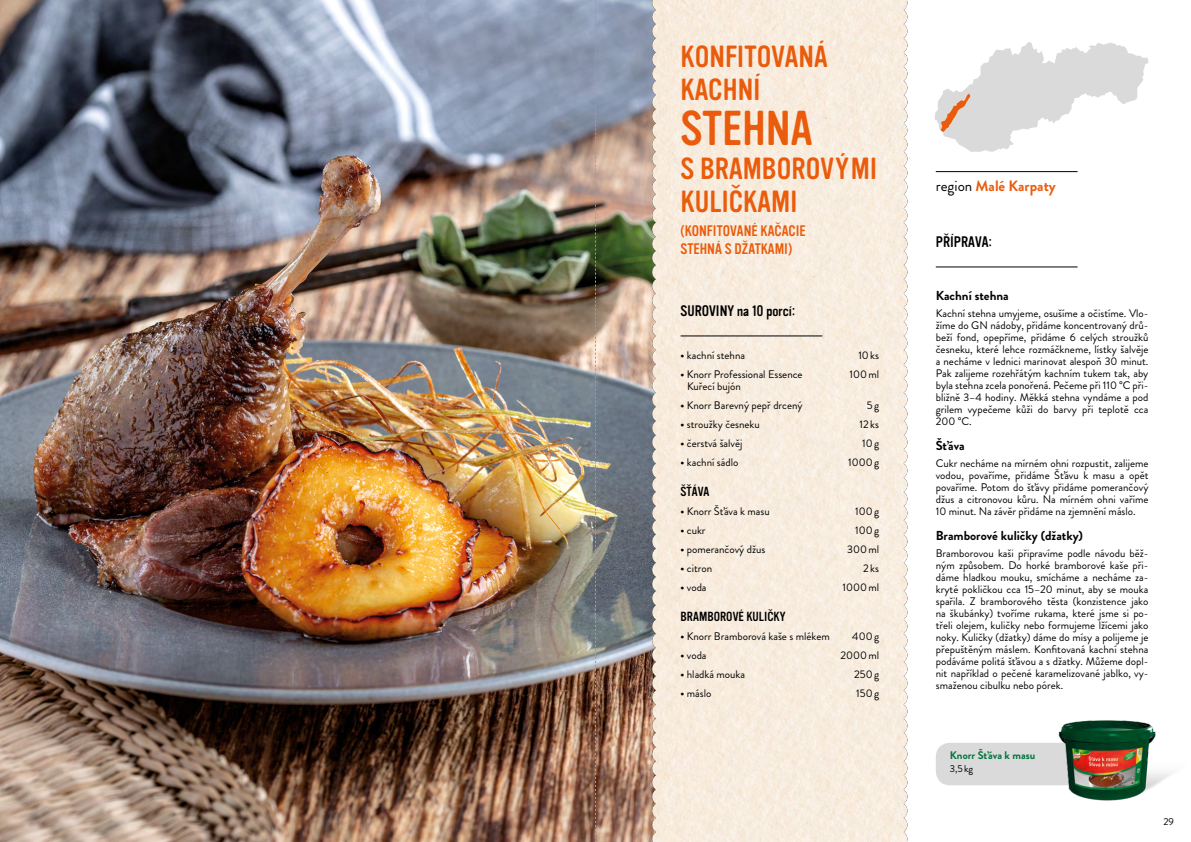
<style>
.page{position:relative;width:1191px;height:842px;background:#fff}
.page>*{position:absolute;margin:0;border:0;box-sizing:border-box;transform-origin:0 0}
.t1{font:48px "Flavour Cyr CEA";color:#ea5b0b}
.t2{font:30px/33.1px "Flavour Cyr CEA";color:#ea5b0b}
.t3{font:15px/18px "Flavour Cyr CEA";color:#ea5b0b}
.t4{font:15px "Flavour Cyr CEA";color:#000}
.t5{font:700 15px "Brandon Grotesque";color:#ea5b0b}
.t6{font:700 13px "Brandon Grotesque";color:#000}
.t7{font:13px "Flavour Cyr CEA";color:#000}
.t8{font:11px/12px "Brandon Grotesque";color:#000;text-align:justify}
.t9{font:700 11px "Brandon Grotesque";color:#00743c}
.t10{font:10px "Brandon Grotesque";color:#000}
.s1{font-family:"Arial"}
.s2{font-weight:400;color:#000}
</style>
<div class="page">
<svg style="left:935px;top:42px;width:213px;height:110px"></svg>
<img style="left:0;top:0;width:652px;height:842px">
<svg style="left:652px;top:0;width:255px;height:842px;background:#f7ebde"></svg>
<img style="left:652px;top:0;width:4px;height:704px">
<hr style="left:680px;top:335px;width:142px;height:1px;background:#000">
<hr style="left:935px;top:266px;width:142px;height:1px;background:#000">
<hr style="left:935px;top:171px;width:142px;height:1px;background:#000">
<div style="left:936px;top:743px;width:112px;height:42px;background:#dadada"></div>
<img style="left:1048px;top:720px;width:125px;height:81px">
<svg style="left:595px;top:0;width:1px;height:842px"></svg>
<h2 class="t2" style="left:680px;top:41px;width:149px">KONFITOVANÁ<br>KACHNÍ</h2>
<h1 class="t1" style="left:680px;top:102px;width:134px">STEHNA</h1>
<h2 class="t2" style="left:680px;top:152px;width:198px">S BRAMBOROVÝM I<br>KULIČKAMI</h2>
<h3 class="t3" style="left:680px;top:222px;width:127px">(KONFITOVANÉ KAČACIE<br>STEHNÁ S DŽATKAMI)</h3>
<h3 class="t4" style="left:680px;top:303px;width:116px">SUROVINY NA 10 PORCÍ:</h3>
<p class="t8" style="left:680px;top:349px;width:66px"><span class="s1">•</span> kachní stehna</p>
<p class="t8" style="left:858px;top:349px;width:22px">10ks</p>
<p class="t8" style="left:680px;top:368px;width:124px"><span class="s1">•</span> Knorr Professional Essence</p>
<p class="t8" style="left:849px;top:368px;width:31px">100ml</p>
<p class="t8" style="left:687px;top:380px;width:55px">Kuřecí bujón</p>
<p class="t8" style="left:680px;top:399px;width:124px"><span class="s1">•</span> Knorr Barevný pepř drcený</p>
<p class="t8" style="left:866px;top:399px;width:14px">5g</p>
<p class="t8" style="left:680px;top:418px;width:81px"><span class="s1">•</span> stroužky česneku</p>
<p class="t8" style="left:859px;top:418px;width:21px">12ks</p>
<p class="t8" style="left:680px;top:437px;width:63px"><span class="s1">•</span> čerstvá šalvěj</p>
<p class="t8" style="left:862px;top:437px;width:18px">10g</p>
<p class="t8" style="left:680px;top:456px;width:59px"><span class="s1">•</span> kachní sádlo</p>
<p class="t8" style="left:848px;top:456px;width:32px">1000g</p>
<p class="t7" style="left:680px;top:484px;width:30px">ŠŤÁVA</p>
<p class="t8" style="left:680px;top:505px;width:91px"><span class="s1">•</span> Knorr Šťáva k masu</p>
<p class="t8" style="left:855px;top:505px;width:25px">100g</p>
<p class="t8" style="left:680px;top:524px;width:27px"><span class="s1">•</span> cukr</p>
<p class="t8" style="left:855px;top:524px;width:25px">100g</p>
<p class="t8" style="left:680px;top:543px;width:86px"><span class="s1">•</span> pomerančový džus</p>
<p class="t8" style="left:847px;top:543px;width:33px">300ml</p>
<p class="t8" style="left:680px;top:562px;width:33px"><span class="s1">•</span> citron</p>
<p class="t8" style="left:863px;top:562px;width:17px">2ks</p>
<p class="t8" style="left:680px;top:581px;width:28px"><span class="s1">•</span> voda</p>
<p class="t8" style="left:842px;top:581px;width:38px">1000ml</p>
<p class="t7" style="left:680px;top:610px;width:106px">BRAMBOROVÉ KULIČKY</p>
<p class="t8" style="left:680px;top:631px;width:151px"><span class="s1">•</span> Knorr Bramborová kaše s mlékem</p>
<p class="t8" style="left:852px;top:631px;width:28px">400g</p>
<p class="t8" style="left:680px;top:650px;width:28px"><span class="s1">•</span> voda</p>
<p class="t8" style="left:840px;top:650px;width:40px">2000ml</p>
<p class="t8" style="left:680px;top:669px;width:66px"><span class="s1">•</span> hladká mouka</p>
<p class="t8" style="left:854px;top:669px;width:26px">250g</p>
<p class="t8" style="left:680px;top:688px;width:32px"><span class="s1">•</span> máslo</p>
<p class="t8" style="left:856px;top:688px;width:24px">150g</p>
<h3 class="t5" style="left:935px;top:175px;width:121px"><span class="s2">region</span> Malé Karpaty</h3>
<h3 class="t4" style="left:935px;top:234px;width:58px">PŘÍPRAVA:</h3>
<p class="t6" style="left:935px;top:287px;width:74px">Kachní stehna</p>
<p class="t8" style="left:935px;top:308px;width:214px">Kachní stehna umyjeme, osušíme a očistíme. Vlo&shy;žíme do GN nádoby, přidáme koncentrovaný drů&shy;beží fond, opepříme, přidáme 6 celých stroužků česneku, které lehce rozmáčkneme, lístky šalvěje a necháme v lednici marinovat alespoň 30 minut.<br>Pak zalijeme rozehřátým kachním tukem tak, aby byla stehna zcela ponořená. Pečeme při 110 °C při&shy;bližně 3–4 hodiny. Měkká stehna vyndáme a pod grilem vypečeme kůži do barvy při teplotě cca 200 °C.</p>
<p class="t6" style="left:935px;top:437px;width:30px">Šťáva</p>
<p class="t8" style="left:935px;top:458px;width:214px">Cukr necháme na mírném ohni rozpustit, zalijeme vodou, povaříme, přidáme Šťávu k masu a opět povaříme. Potom do šťávy přidáme pomerančový džus a citronovou kůru. Na mírném ohni vaříme 10 minut. Na závěr přidáme na zjemnění máslo.</p>
<p class="t6" style="left:935px;top:527px;width:149px">Bramborové kuličky (džatky)</p>
<p class="t8" style="left:935px;top:548px;width:214px">Bramborovou kaši připravíme podle návodu běž&shy;ným způsobem. Do horké bramborové kaše při&shy;dáme hladkou mouku, smícháme a necháme za&shy;kryté pokličkou cca 15–20 minut, aby se mouka spařila. Z bramborového těsta (konzistence jako na škubánky) tvoříme rukama, které jsme si po&shy;třeli olejem, kuličky nebo formujeme lžícemi jako noky. Kuličky (džatky) dáme do mísy a polijeme je přepuštěným máslem. Konfitovaná kachní stehna podáváme politá šťávou a s džatky. Můžeme dopl&shy;nit například o pečené karamelizované jablko, vy&shy;smaženou cibulku nebo pórek.</p>
<p class="t9" style="left:950px;top:747px;width:87px">Knorr Šťáva k masu</p>
<p class="t10" style="left:950px;top:762px;width:25px">3,5kg</p>
<p class="t10" style="left:1163px;top:815px;width:12px">29</p>
</div>
